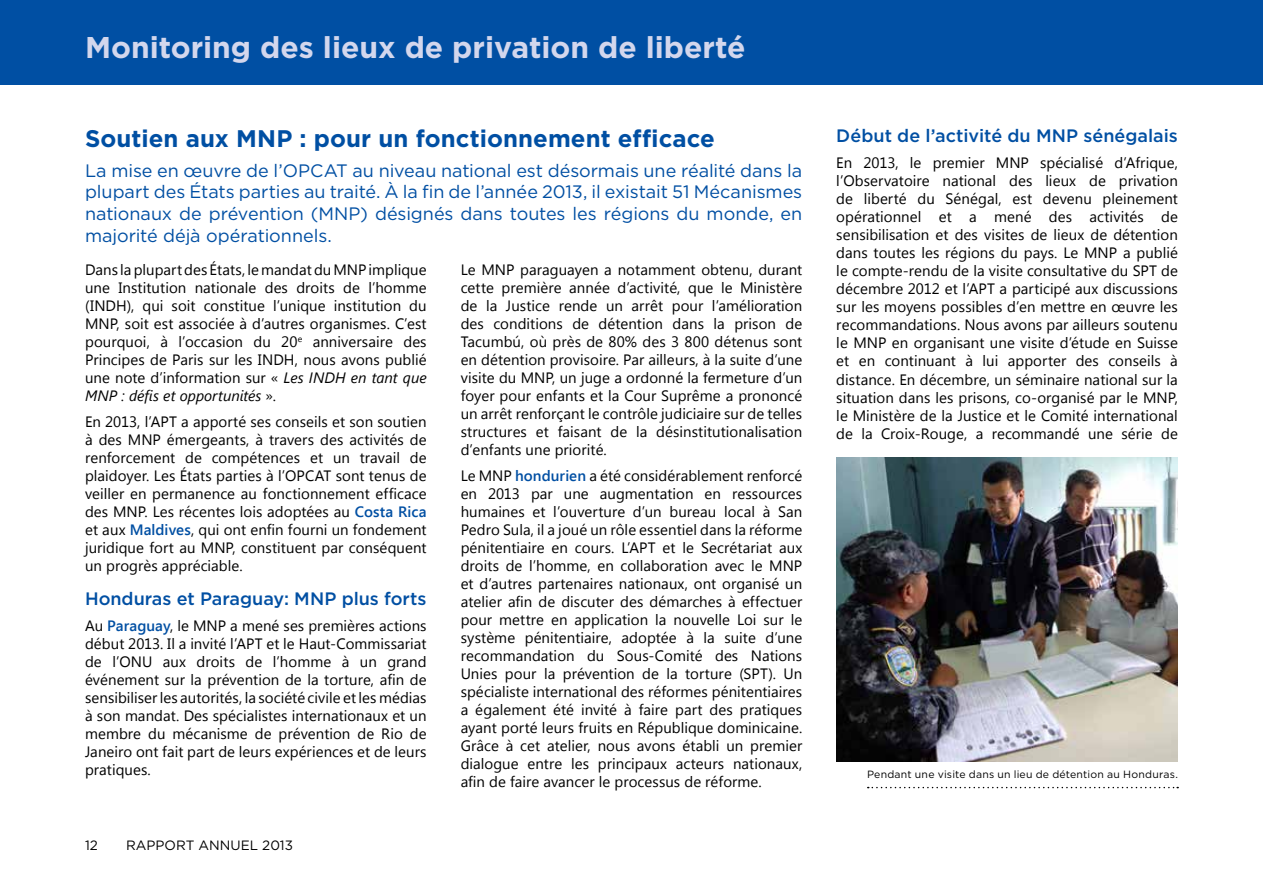
<style>
.page{position:relative;width:1263px;height:893px;background:#fff}
.page>*{position:absolute;margin:0;border:0;box-sizing:border-box;transform-origin:0 0}
.t1{font:700 30px "Gotham";color:#d3d7ed}
.t2{font:700 24px "Gotham";letter-spacing:.005em;color:#004fa3}
.t3{font:18px/21.6px "Gotham";letter-spacing:-.005em;color:#004fa3;text-align:justify}
.t4{font:500 18px "Gotham";color:#004fa3}
.t5{font:15px/18px "Segoe UI";letter-spacing:.005em;color:#000;text-align:justify}
.t6{font:13.5px "Gotham";color:#000}
.t7{font:10.5px "Gotham";letter-spacing:.02em;color:#000}
.s1{font-style:italic}
.s2{font-weight:600;color:#004fa3}
</style>
<div class="page">
<div style="left:0;top:0;width:1263px;height:85px;background:#004fa3"></div>
<img style="left:836px;top:457px;width:342px;height:304px">
<svg style="left:868px;top:787px;width:310px;height:1px"></svg>
<h1 class="t1" style="left:85px;top:29px;width:662px">Monitoring des lieux de privation de liberté</h1>
<h2 class="t2" style="left:85px;top:124px;width:631px">Soutien aux MNP : pour un fonctionnement efficace</h2>
<p class="t3" style="left:85px;top:160px;width:719px">La mise en œuvre de l’OPCAT au niveau national est désormais une réalité dans la plupart des États parties au traité. À la fin de l’année 2013, il existait 51 Mécanismes nationaux de prévention (MNP) désignés dans toutes les régions du monde, en majorité déjà opérationnels.</p>
<p class="t5" style="left:85px;top:260px;width:343px">Dans la plupart des États, le mandat du MNP implique une Institution nationale des droits de l’homme (INDH), qui soit constitue l’unique institution du MNP, soit est associée à d’autres organismes. C’est pourquoi, à l’occasion du 20<sup>e</sup> anniversaire des Principes de Paris sur les INDH, nous avons publié une note d’information sur « <span class="s1">Les INDH en tant que MNP : défis et opportunités</span> ».</p>
<p class="t5" style="left:85px;top:412px;width:343px">En 2013, l’APT a apporté ses conseils et son soutien à des MNP émergeants, à travers des activités de renforcement de compétences et un travail de plaidoyer. Les États parties à l’OPCAT sont tenus de veiller en permanence au fonctionnement efficace des MNP. Les récentes lois adoptées au <span class="s2">Costa Rica </span>et aux <span class="s2">Maldives</span>, qui ont enfin fourni un fondement juridique fort au MNP, constituent par conséquent un progrès appréciable.</p>
<p class="t4" style="left:85px;top:588px;width:343px">Honduras et Paraguay: MNP plus forts</p>
<p class="t5" style="left:85px;top:616px;width:343px">Au <span class="s2">Paraguay</span>, le MNP a mené ses premières actions début 2013. Il a invité l’APT et le Haut-Commissariat de l’ONU aux droits de l’homme à un grand événement sur la prévention de la torture, afin de sensibiliser les autorités, la société civile et les médias à son mandat. Des spécialistes internationaux et un membre du mécanisme de prévention de Rio de Janeiro ont fait part de leurs expériences et de leurs pratiques.</p>
<p class="t6" style="left:85px;top:837px;width:14px">12</p>
<p class="t6" style="left:126px;top:837px;width:168px">RAPPORT ANNUEL 2013</p>
<p class="t5" style="left:461px;top:260px;width:343px">Le MNP paraguayen a notamment obtenu, durant cette première année d’activité, que le Ministère de la Justice rende un arrêt pour l’amélioration des conditions de détention dans la prison de Tacumbú, où près de 80% des 3 800 détenus sont en détention provisoire. Par ailleurs, à la suite d’une visite du MNP, un juge a ordonné la fermeture d’un foyer pour enfants et la Cour Suprême a prononcé un arrêt renforçant le contrôle judiciaire sur de telles structures et faisant de la désinstitutionalisation d’enfants une priorité.</p>
<p class="t5" style="left:461px;top:466px;width:343px">Le MNP <span class="s2">hondurien</span> a été considérablement renforcé en 2013 par une augmentation en ressources humaines et l’ouverture d’un bureau local à San Pedro Sula, il a joué un rôle essentiel dans la réforme pénitentiaire en cours. L’APT et le Secrétariat aux droits de l’homme, en collaboration avec le MNP et d’autres partenaires nationaux, ont organisé un atelier afin de discuter des démarches à effectuer pour mettre en application la nouvelle Loi sur le système pénitentiaire, adoptée à la suite d’une recommandation du Sous-Comité des Nations Unies pour la prévention de la torture (SPT). Un spécialiste international des réformes pénitentiaires a également été invité à faire part des pratiques ayant porté leurs fruits en République dominicaine.<br>Grâce à cet atelier, nous avons établi un premier dialogue entre les principaux acteurs nationaux, afin de faire avancer le processus de réforme.</p>
<p class="t4" style="left:836px;top:125px;width:343px">Début de l’activité du MNP sénégalais</p>
<p class="t5" style="left:836px;top:153px;width:343px">En 2013, le premier MNP spécialisé d’Afrique, l’Observatoire national des lieux de privation de liberté du Sénégal, est devenu pleinement opérationnel et a mené des activités de sensibilisation et des visites de lieux de détention dans toutes les régions du pays. Le MNP a publié le compte-rendu de la visite consultative du SPT de décembre 2012 et l’APT a participé aux discussions sur les moyens possibles d’en mettre en œuvre les recommandations. Nous avons par ailleurs soutenu le MNP en organisant une visite d’étude en Suisse et en continuant à lui apporter des conseils à distance. En décembre, un séminaire national sur la situation dans les prisons, co-organisé par le MNP, le Ministère de la Justice et le Comité international de la Croix-Rouge, a recommandé une série de</p>
<p class="t7" style="left:867px;top:768px;width:312px">Pendant une visite dans un lieu de détention au Honduras.</p>
</div>
